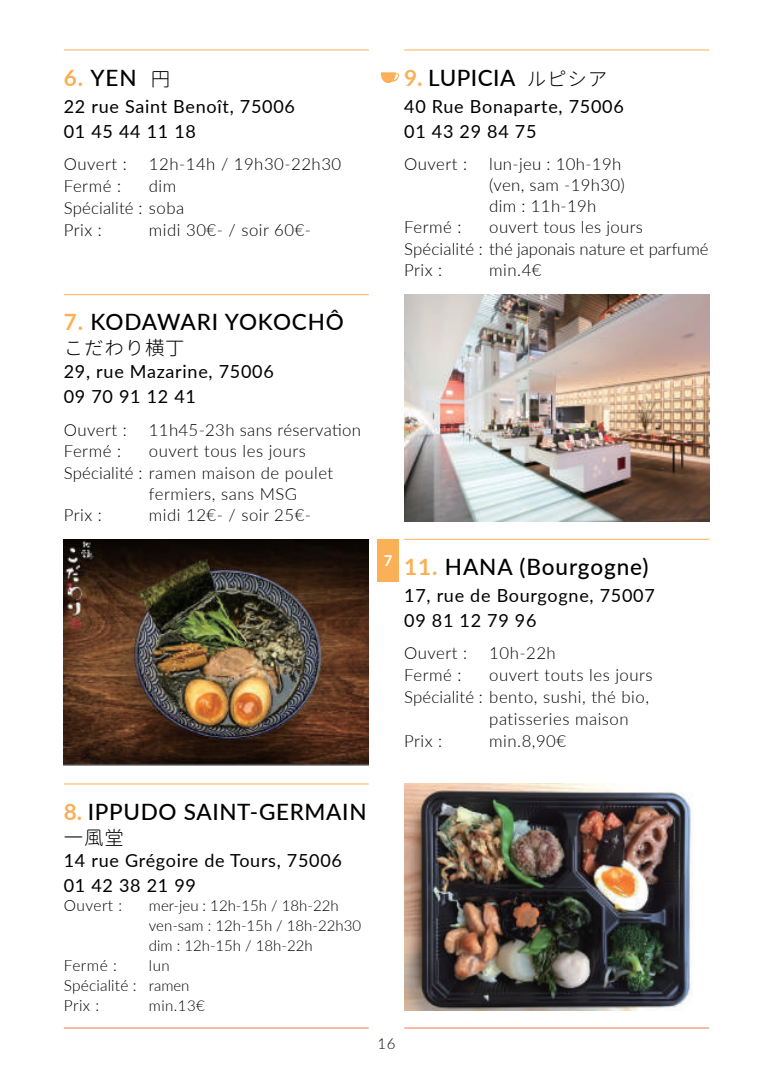
<style>
.page{position:relative;width:773px;height:1078px;background:#fff}
.page>*{position:absolute;margin:0;border:0;box-sizing:border-box;transform-origin:0 0}
.t1{font:500 22.5px "Lato";letter-spacing:.03em;color:#000}
.t2{font:19.5px "Gen Jyuu Gothic Monospace Light";letter-spacing:.04em;color:#000}
.t3{font:18px/25px "Lato";letter-spacing:.04em;color:#000}
.t4{font:300 16.75px/22px "Lato";letter-spacing:.03em;color:#000}
.t5{font:300 16.75px "Lato";letter-spacing:-.005em;color:#000}
.t6{font:300 16.75px "Lato";letter-spacing:.01em;color:#000}
.t7{font:300 15.5px/20px "Lato";letter-spacing:.02em;color:#000}
.t8{font:300 15px/20px "Lato";color:#000}
.t9{font:700 15px "Lato";color:#fff}
.s1{font-weight:700;color:#fab056}
.s2{font-family:"Gen Jyuu Gothic Monospace Light";font-weight:400;font-size:19.5px}
</style>
<div class="page">
<hr style="left:64px;top:1027px;width:305px;height:1px;background:#f4794c">
<hr style="left:404px;top:1027px;width:305px;height:1px;background:#f4794c">
<img style="left:404px;top:294px;width:305px;height:227px">
<hr style="left:404px;top:538px;width:305px;height:1px;background:#fab056">
<img style="left:404px;top:783px;width:289px;height:227px">
<div style="left:377px;top:539px;width:22px;height:42px;background:#fab056"></div>
<hr style="left:64px;top:49px;width:305px;height:1px;background:#fab056">
<hr style="left:64px;top:783px;width:305px;height:1px;background:#fab056">
<img style="left:64px;top:539px;width:305px;height:226px">
<hr style="left:64px;top:294px;width:305px;height:1px;background:#fab056">
<hr style="left:404px;top:49px;width:305px;height:1px;background:#fab056">
<svg style="left:380px;top:72px;width:19px;height:11px"></svg>
<h1 class="t1" style="left:64px;top:61px;width:108px"><span class="s1">6.</span> YEN <span class="s2">円</span></h1>
<p class="t3" style="left:64px;top:93px;width:232px">22 rue Saint Benoît, 75006<br>01 45 44 11 18</p>
<p class="t4" style="left:149px;top:152px;width:194px">12h-14h / 19h30-22h30</p>
<p class="t4" style="left:149px;top:174px;width:29px">dim</p>
<p class="t6" style="left:64px;top:196px;width:122px">Spécialité : soba</p>
<p class="t4" style="left:149px;top:218px;width:164px">midi 30€- / soir 60€-</p>
<p class="t4" style="left:64px;top:152px;width:64px">Ouvert :<br>Fermé :</p>
<p class="t4" style="left:64px;top:218px;width:40px">Prix :</p>
<h1 class="t1" style="left:64px;top:306px;width:282px"><span class="s1">7.</span> KODAWARI YOKOCHÔ</h1>
<p class="t2" style="left:64px;top:334px;width:122px">こだわり横丁</p>
<p class="t3" style="left:64px;top:357px;width:211px">29, rue Mazarine, 75006<br>09 70 91 12 41</p>
<p class="t4" style="left:149px;top:418px;width:214px">11h45-23h sans réservation</p>
<p class="t4" style="left:149px;top:439px;width:158px">ouvert tous les jours</p>
<p class="t4" style="left:64px;top:461px;width:271px">Spécialité : ramen maison de poulet</p>
<p class="t4" style="left:149px;top:482px;width:150px">fermiers, sans MSG</p>
<p class="t4" style="left:149px;top:503px;width:164px">midi 12€- / soir 25€-</p>
<p class="t4" style="left:64px;top:419px;width:64px;line-height:21.2px">Ouvert :<br>Fermé :</p>
<p class="t4" style="left:64px;top:503px;width:40px">Prix :</p>
<h1 class="t1" style="left:404px;top:61px;width:204px"><span class="s1">9.</span> LUPICIA <span class="s2">ルピシア</span></h1>
<p class="t3" style="left:404px;top:93px;width:221px">40 Rue Bonaparte, 75006<br>01 43 29 84 75</p>
<p class="t4" style="left:489px;top:152px;width:133px">lun-jeu : 10h-19h</p>
<p class="t4" style="left:489px;top:173px;width:137px">(ven, sam -19h30)</p>
<p class="t4" style="left:489px;top:194px;width:109px">dim : 11h-19h</p>
<p class="t4" style="left:489px;top:216px;width:155px">ouvert tous les jours</p>
<p class="t5" style="left:404px;top:237px;width:306px">Spécialité : thé japonais nature et parfumé</p>
<p class="t4" style="left:489px;top:258px;width:54px">min.4€</p>
<p class="t4" style="left:404px;top:152px;width:64px">Ouvert :</p>
<p class="t4" style="left:404px;top:216px;width:59px">Fermé :</p>
<p class="t4" style="left:404px;top:258px;width:40px">Prix :</p>
<p class="t9" style="left:384px;top:549px;width:10px">7</p>
<h1 class="t1" style="left:404px;top:550px;width:246px"><span class="s1">11.</span> HANA (Bourgogne)</h1>
<p class="t3" style="left:404px;top:582px;width:252px">17, rue de Bourgogne, 75007<br>09 81 12 79 96</p>
<p class="t4" style="left:489px;top:641px;width:68px">10h-22h</p>
<p class="t4" style="left:489px;top:663px;width:165px">ouvert touts les jours</p>
<p class="t4" style="left:404px;top:685px;width:246px">Spécialité : bento, sushi, thé bio,</p>
<p class="t4" style="left:489px;top:707px;width:141px">patisseries maison</p>
<p class="t4" style="left:489px;top:729px;width:78px">min.8,90€</p>
<p class="t4" style="left:404px;top:641px;width:64px">Ouvert :<br>Fermé :</p>
<p class="t4" style="left:404px;top:729px;width:40px">Prix :</p>
<h1 class="t1" style="left:64px;top:795px;width:304px"><span class="s1">8.</span> IPPUDO SAINT-GERMAIN</h1>
<p class="t2" style="left:64px;top:823px;width:62px">一風堂</p>
<p class="t3" style="left:64px;top:847px;width:280px">14 rue Grégoire de Tours, 75006<br>01 42 38 21 99</p>
<p class="t8" style="left:149px;top:894px;width:214px">mer-jeu : 12h-15h / 18h-22h ven-sam : 12h-15h / 18h-22h30 dim : 12h-15h / 18h-22h<br>lun<br>ramen<br>min.13€</p>
<p class="t7" style="left:64px;top:895px;width:60px">Ouvert :</p>
<p class="t7" style="left:64px;top:955px;width:74px">Fermé :<br>Spécialité :<br>Prix :</p>
<p class="t8" style="left:377px;top:1033px;width:20px">16</p>
</div>
